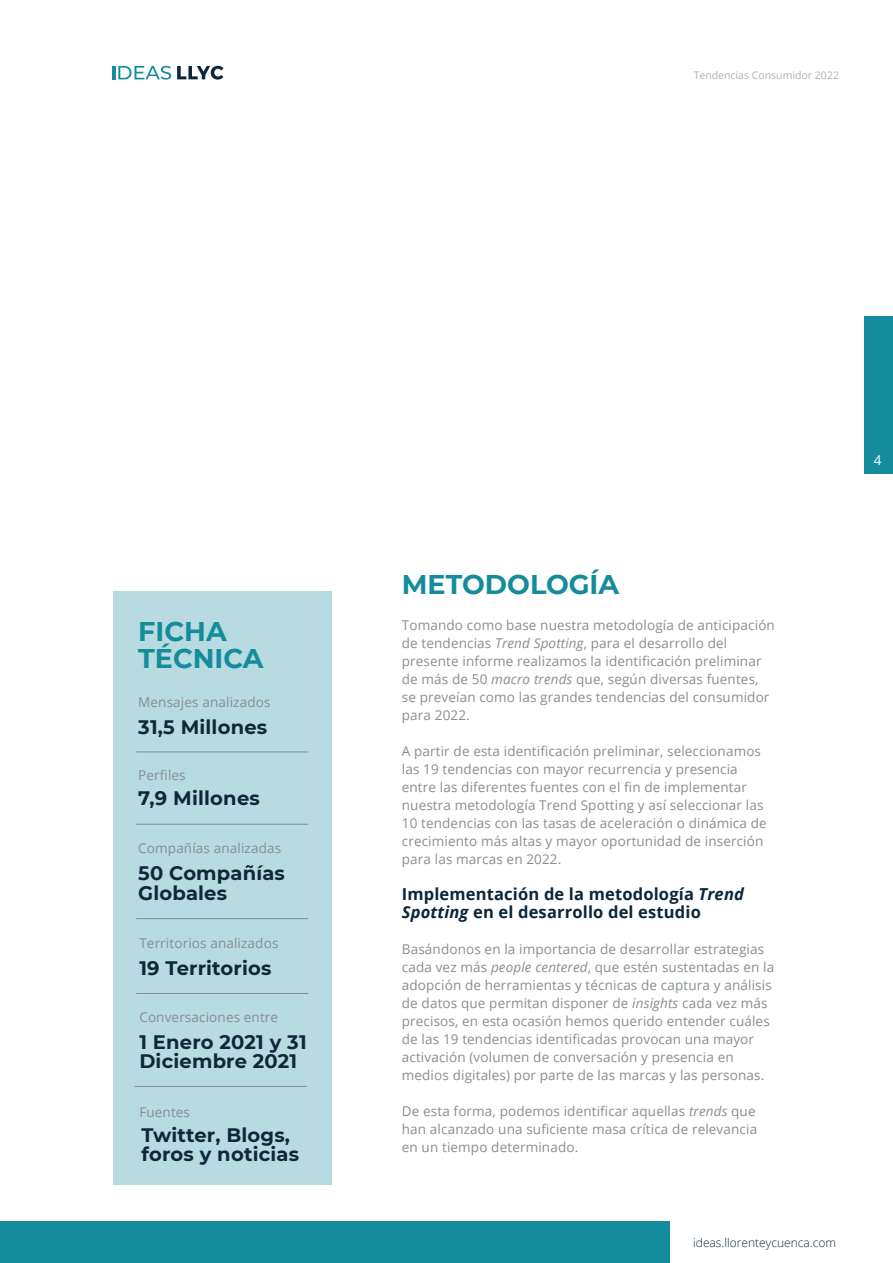
<style>
.page{position:relative;width:893px;height:1263px;background:#fff}
.page>*{position:absolute;margin:0;border:0;box-sizing:border-box;transform-origin:0 0}
.t1{font:700 27px/27px "Montserrat";color:#148c9c}
.t2{font:700 19.5px/19.5px "Montserrat";letter-spacing:.01em;color:#10273b}
.t3{font:700 16.5px/18px "Open Sans";letter-spacing:.01em;color:#0a263b}
.t4{font:13.5px/18px "Open Sans";letter-spacing:.01em;color:#878e90}
.t5{font:13.5px "Open Sans";color:#fff}
.t6{font:300 12px "Open Sans";color:#0a263b}
.t7{font:10.5px "Open Sans";color:#acb4b6}
.s1{font-style:italic}
</style>
<div class="page">
<svg style="left:112px;top:66px;width:59px;height:14px"></svg>
<svg style="left:177px;top:66px;width:46px;height:14px"></svg>
<div style="left:864px;top:316px;width:29px;height:158px;background:#148c9c"></div>
<div style="left:0;top:1221px;width:669px;height:42px;background:#148c9c"></div>
<div style="left:113px;top:591px;width:219px;height:594px;background:#b7dbe0"></div>
<hr style="left:136px;top:752px;width:172px;height:1px;background:#878e90">
<hr style="left:136px;top:824px;width:172px;height:1px;background:#878e90">
<hr style="left:136px;top:918px;width:172px;height:1px;background:#878e90">
<hr style="left:136px;top:993px;width:172px;height:1px;background:#878e90">
<hr style="left:134px;top:1086px;width:173px;height:1px;background:#878e90">
<p class="t7" style="left:694px;top:68px;width:147px">Tendencias Consumidor 2022</p>
<h1 class="t1" style="left:138px;top:617px;width:127px">FICHA<br>TÉCNICA</h1>
<p class="t4" style="left:138px;top:692px;width:134px">Mensajes analizados</p>
<h2 class="t2" style="left:138px;top:716px;width:131px">31,5 Millones</h2>
<p class="t4" style="left:138px;top:765px;width:49px">Perfiles</p>
<h2 class="t2" style="left:138px;top:788px;width:123px">7,9 Millones</h2>
<p class="t4" style="left:138px;top:839px;width:144px">Compañías analizadas</p>
<h2 class="t2" style="left:138px;top:863px;width:148px">50 Compañías<br>Globales</h2>
<p class="t4" style="left:139px;top:934px;width:141px">Territorios analizados</p>
<h2 class="t2" style="left:139px;top:957px;width:134px">19 Territorios</h2>
<p class="t4" style="left:139px;top:1008px;width:140px">Conversaciones entre</p>
<h2 class="t2" style="left:139px;top:1031px;width:169px">1 Enero 2021 y 31<br>Diciembre 2021</h2>
<p class="t4" style="left:139px;top:1102px;width:52px">Fuentes</p>
<h2 class="t2" style="left:141px;top:1124px;width:159px">Twitter, Blogs, foros y noticias</h2>
<p class="t5" style="left:874px;top:451px;width:9px">4</p>
<h1 class="t1" style="left:402px;top:570px;width:219px">METODOLOGÍA</h1>
<p class="t4" style="left:402px;top:616px;width:375px">Tomando como base nuestra metodología de anticipación de tendencias <span class="s1">Trend Spotting</span>, para el desarrollo del presente informe realizamos la identificación preliminar de más de 50 <span class="s1">macro trends</span> que, según diversas fuentes, se preveían como las grandes tendencias del consumidor para 2022.</p>
<p class="t4" style="left:402px;top:742px;width:366px">A partir de esta identificación preliminar, seleccionamos las 19 tendencias con mayor recurrencia y presencia entre las diferentes fuentes con el fin de implementar nuestra metodología Trend Spotting y así seleccionar las 10 tendencias con las tasas de aceleración o dinámica de crecimiento más altas y mayor oportunidad de inserción para las marcas en 2022.</p>
<p class="t3" style="left:402px;top:885px;width:344px">Implementación de la metodología <span class="s1">Trend<br>Spotting</span> en el desarrollo del estudio</p>
<p class="t4" style="left:402px;top:940px;width:374px">Basándonos en la importancia de desarrollar estrategias cada vez más <span class="s1">people centered</span>, que estén sustentadas en la adopción de herramientas y técnicas de captura y análisis de datos que permitan disponer de <span class="s1">insights</span> cada vez más precisos, en esta ocasión hemos querido entender cuáles de las 19 tendencias identificadas provocan una mayor activación (volumen de conversación y presencia en medios digitales) por parte de las marcas y las personas.</p>
<p class="t4" style="left:402px;top:1102px;width:357px;text-align:justify">De esta forma, podemos identificar aquellas <span class="s1">trends</span> que han alcanzado una suficiente masa crítica de relevancia en un tiempo determinado.</p>
<p class="t6" style="left:693px;top:1234px;width:144px">ideas.llorenteycuenca.com</p>
</div>
